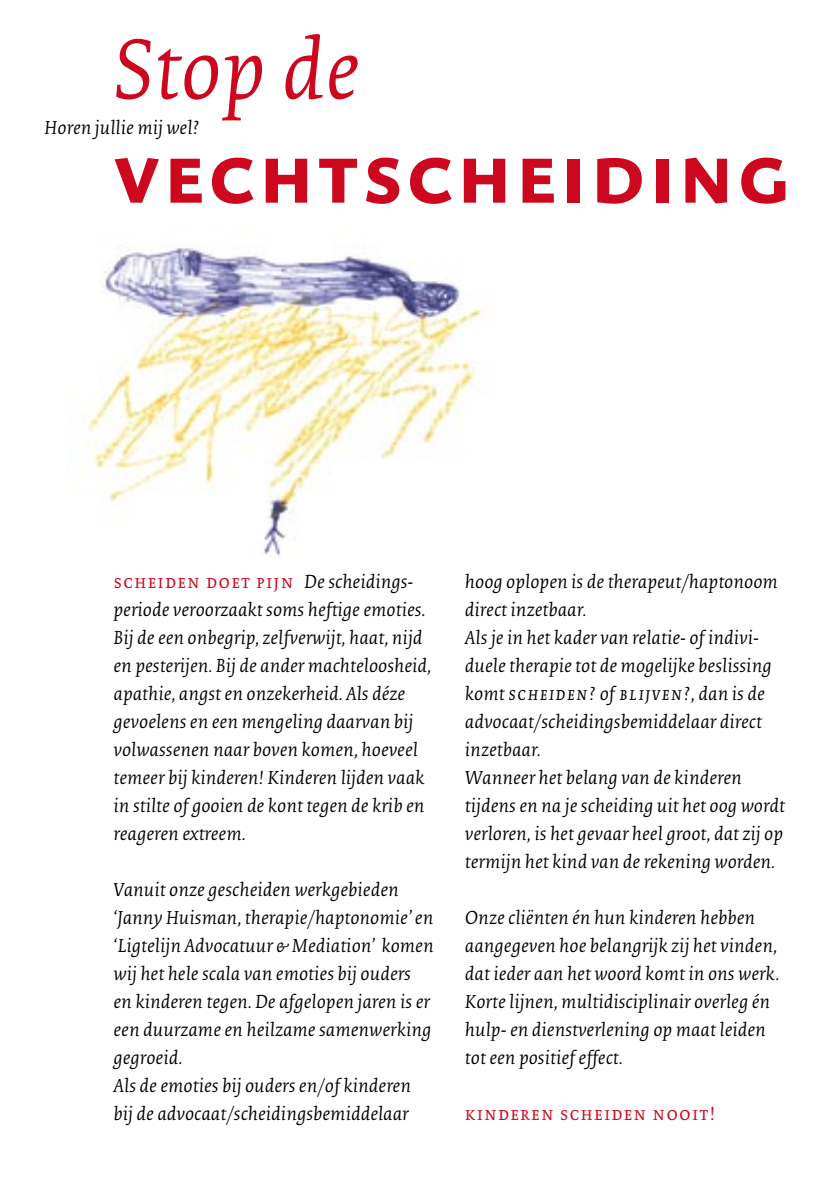
<style>
.page{position:relative;width:840px;height:1191px;background:#fff}
.page>*{position:absolute;margin:0;border:0;box-sizing:border-box;transform-origin:0 0}
.t1{font:88px "Collis Italic Txt";color:#cc071e}
.t2{font:700 86px "DTL Caspari T Caps";letter-spacing:.05em;color:#cc071e}
.t3{font:19.6px/28px "Collis Italic Txt";color:#000}
.t4{font:19.6px "Collis Roman Exp";letter-spacing:.05em;color:#cc071e}
.t5{font:19.6px "Collis Italic Exp";letter-spacing:.05em;color:#000}
.s1{font-family:"Collis Italic Txt";color:#000}
.s2{font-family:"Collis Italic Txt"}
</style>
<div class="page">
<img style="left:84px;top:245px;width:400px;height:311px">
<h1 class="t1" style="left:113px;top:26px;width:248px">Stop de</h1>
<h2 class="t2" style="left:113px;top:116px;width:676px">vechtscheiding</h2>
<p class="t3" style="left:44px;top:114px;width:156px">Horen jullie mij wel?</p>
<p class="t4" style="left:113px;top:572px;width:301px">scheiden doet pijn <span class="s1">De scheidings-</span></p>
<p class="t3" style="left:113px;top:597px;width:319px">periode veroorzaakt soms heftige emoties.<br>Bij de een onbegrip, zelfverwijt, haat, nijd en pesterijen. Bij de ander machteloosheid, apathie, angst en onzekerheid. Als déze gevoelens en een mengeling daarvan bij volwassenen naar boven komen, hoeveel temeer bij kinderen! Kinderen lijden vaak in stilte of gooien de kont tegen de krib en reageren extreem.</p>
<p class="t3" style="left:113px;top:877px;width:321px">Vanuit onze gescheiden werkgebieden ‘Janny Huisman, therapie/haptonomie’ en ‘Ligtelijn Advocatuur &amp; Mediation’ komen wij het hele scala van emoties bij ouders en kinderen tegen. De afgelopen jaren is er een duurzame en heilzame samenwerking gegroeid.<br>Als de emoties bij ouders en/of kinderen bij de advocaat/scheidingsbemiddelaar</p>
<p class="t3" style="left:464px;top:569px;width:314px">hoog oplopen is de therapeut/haptonoom direct inzetbaar.<br>Als je in het kader van relatie- of indivi&shy;duele therapie tot de mogelijke beslissing</p>
<p class="t5" style="left:464px;top:684px;width:301px"><span class="s2">komt</span> scheiden? <span class="s2">of</span> blijven?<span class="s2">, dan is de</span></p>
<p class="t3" style="left:464px;top:709px;width:321px">advocaat/scheidingsbemiddelaar direct inzetbaar.<br>Wanneer het belang van de kinderen tijdens en na je scheiding uit het oog wordt verloren, is het gevaar heel groot, dat zij op termijn het kind van de rekening worden.</p>
<p class="t3" style="left:464px;top:905px;width:315px">Onze cliënten én hun kinderen hebben aangegeven hoe belangrijk zij het vinden, dat ieder aan het woord komt in ons werk.<br>Korte lijnen, multidisciplinair overleg én hulp- en dienstverlening op maat leiden tot een positief effect.</p>
<p class="t4" style="left:464px;top:1104px;width:252px">kinderen scheiden nooit!</p>
</div>
